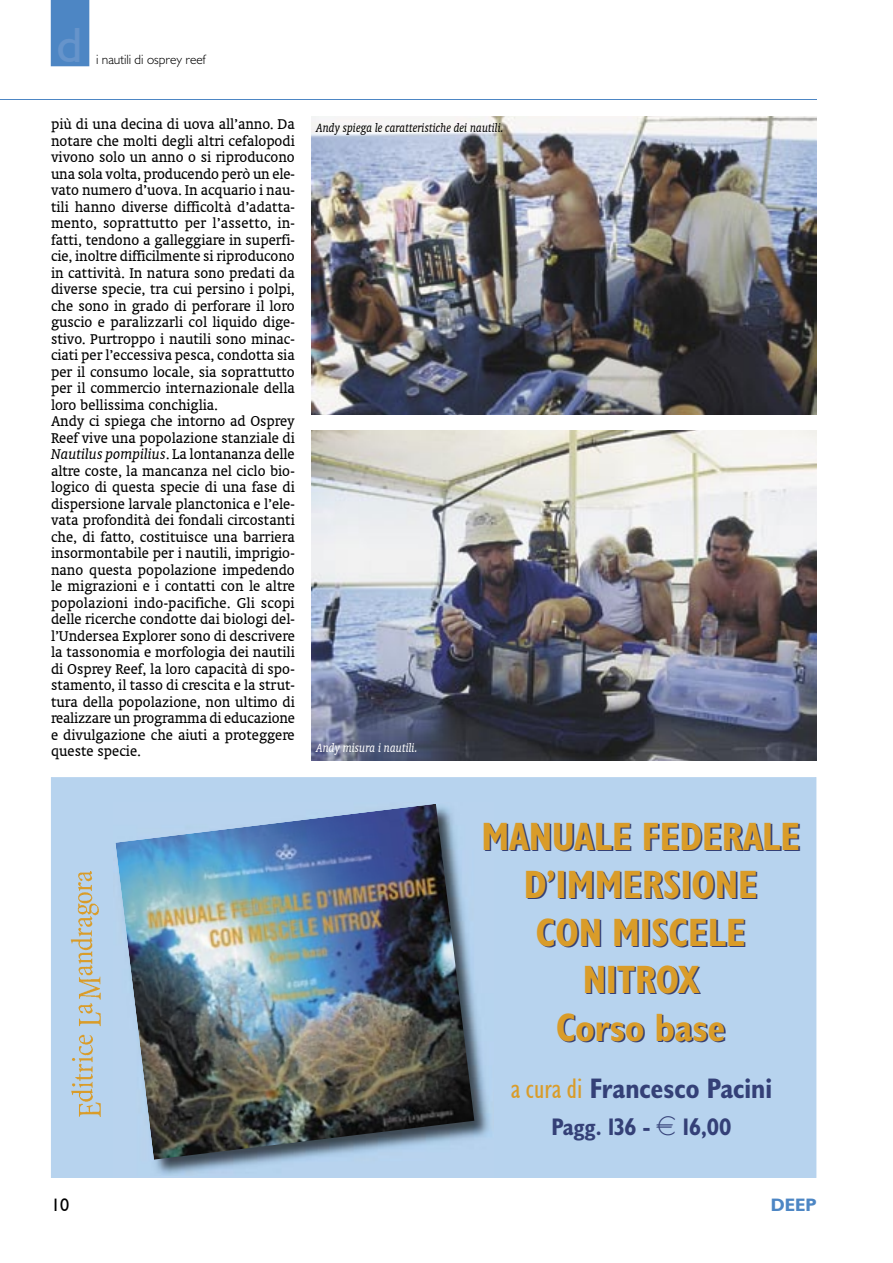
<style>
.page{position:relative;width:893px;height:1263px;background:#fff}
.page>*{position:absolute;margin:0;border:0;box-sizing:border-box;transform-origin:0 0}
.t1{font:49.5px "Humanist 521 BT";color:#6694cb}
.t2{font:700 condensed 39.75px/47.7px "Humanist 521 BT";color:#d99c29;text-align:center}
.t3{font:700 condensed 28.35px "Humanist 521 BT";color:#344077}
.t4{font:700 condensed 24.15px "Humanist 521 BT";color:#344077}
.t5{font:700 18px "Humanist 521 BT";color:#4d86c4}
.t6{font:18px "Humanist 521 BT";color:#000}
.t7{font:16.05px/16.5px "Oranda BT";color:#000}
.t8{font:italic 13.5px "Oranda BT";color:#000;scale:.9 1}
.t9{font:300 13.5px "Humanist 521 BT";color:#000}
.t10{font:italic 13.5px "Oranda BT";color:#fff;scale:.9 1}
.s1{font-style:italic}
.s2{font-weight:400;color:#d99c29}
.s3{font-family:"Eurofont";font-weight:400;font-stretch:normal}
</style>
<div class="page">
<hr style="left:0;top:99px;width:816px;height:1px;background:#4d86c4">
<div style="left:51px;top:777px;width:765px;height:401px;background:#b7d3ee"></div>
<img style="left:71px;top:871px;width:34px;height:246px">
<img style="left:114px;top:802px;width:379px;height:376px">
<img style="left:115px;top:804px;width:359px;height:355px">
<img style="left:312px;top:117px;width:504px;height:297px">
<img style="left:312px;top:431px;width:504px;height:330px">
<div style="left:51px;top:0;width:38px;height:66px;background:#4d86c4"></div>
<h1 class="t1" style="left:57px;top:15px;width:27px">d</h1>
<p class="t9" style="left:96px;top:51px;width:111px">i nautili di osprey reef</p>
<p class="t7" style="left:51px;top:116px;width:245px">più di una decina di uova all’anno. Da notare che molti degli altri cefalopodi vivono solo un anno o si riproducono una sola volta, producendo però un ele&shy;vato numero d’uova. In acquario i nau&shy;tili hanno diverse difficoltà d’adatta&shy;mento, soprattutto per l’assetto, in&shy;fatti, tendono a galleggiare in superfi&shy;cie, inoltre difficilmente si riproducono in cattività. In natura sono predati da diverse specie, tra cui persino i polpi, che sono in grado di perforare il loro guscio e paralizzarli col liquido dige&shy;stivo. Purtroppo i nautili sono minac&shy;ciati per l’eccessiva pesca, condotta sia per il consumo locale, sia soprattutto per il commercio internazionale della loro bellissima conchiglia.<br>Andy ci spiega che intorno ad Osprey Reef vive una popolazione stanziale di <span class="s1">Nautilus pompilius</span>. La lontananza delle altre coste, la mancanza nel ciclo bio&shy;logico di questa specie di una fase di dispersione larvale planctonica e l’ele&shy;vata profondità dei fondali circostanti che, di fatto, costituisce una barriera insormontabile per i nautili, imprigio&shy;nano questa popolazione impedendo le migrazioni e i contatti con le altre popolazioni indo-pacifiche. Gli scopi delle ricerche condotte dai biologi del&shy;l’Undersea Explorer sono di descrivere la tassonomia e morfologia dei nautili di Osprey Reef, la loro capacità di spo&shy;stamento, il tasso di crescita e la strut&shy;tura della popolazione, non ultimo di realizzare un programma di educazione e divulgazione che aiuti a proteggere queste specie.</p>
<p class="t8" style="left:316px;top:120px;width:210px">Andy spiega le caratteristiche dei nautili.</p>
<p class="t10" style="left:316px;top:740px;width:114px">Andy misura i nautili.</p>
<h2 class="t2" style="left:481px;top:812px;width:320px">MANUALE FEDERALE<br>D’IMMERSIONE<br>CON MISCELE<br>NITROX<br>Corso base</h2>
<h3 class="t3" style="left:511px;top:1070px;width:263px"><span class="s2">a cura di</span> Francesco Pacini</h3>
<h3 class="t4" style="left:551px;top:1111px;width:182px">Pagg. 136 - <span class="s3">f</span> 16,00</h3>
<p class="t6" style="left:51px;top:1194px;width:20px">10</p>
<p class="t5" style="left:771px;top:1193px;width:47px">DEEP</p>
</div>
